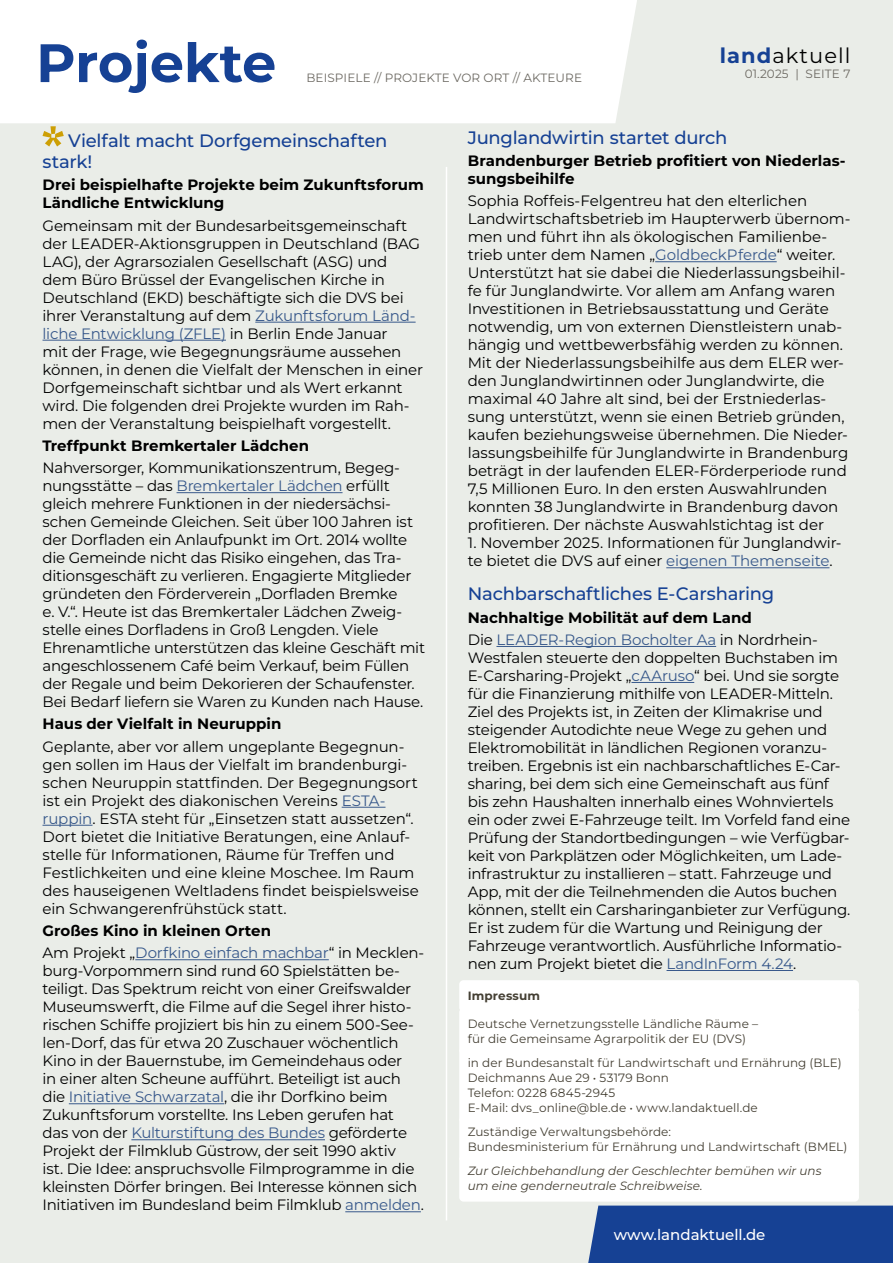
<style>
.page{position:relative;width:893px;height:1263px;background:#eaede8}
.page>*{position:absolute;margin:0;border:0;box-sizing:border-box;transform-origin:0 0}
.h1__Rubrik__Blau{font:700 54px "Montserrat";color:#164194}
.t1{font:21px "Montserrat";letter-spacing:.05em;color:#000}
.h3__Blau{font:500 18px/21.6px "Montserrat";letter-spacing:-.01em;color:#164194}
.p__Fließtext{font:15px/18px "Montserrat";letter-spacing:-.015em;color:#000}
.h4__Schwarz{font:700 15px/18px "Montserrat";color:#000}
.p__Fließtext-2{font:700 15px "Montserrat";letter-spacing:.005em;color:#000}
.t2{font:500 15px "Montserrat";color:#fff}
.box__Impressum{font:12px/15px "Montserrat";letter-spacing:.005em;color:#454034}
.box__Impressum-2{font:italic 12px/15px "Montserrat";letter-spacing:.005em;color:#454034}
.h2__Titel-_Rubrik{font:12px "Montserrat";letter-spacing:.01em;color:#6d6a63}
.H1___Impressum{font:700 12px "Montserrat";letter-spacing:.01em;color:#454034}
.s1{font-weight:700;color:#164194}
.s2{color:#38598b}
</style>
<div class="page">
<div style="left:0;top:0;width:637px;height:123px;background:#fff"></div>
<div style="left:588px;top:1205px;width:305px;height:58px;background:#164194"></div>
<hr style="left:446px;top:167px;width:1px;height:1053px;background:#fff">
<div style="left:459px;top:980px;width:400px;height:32px;background:#fff;border-radius:4px"></div>
<div style="left:459px;top:1008px;width:400px;height:46px;background:#fff;border-radius:4px"></div>
<div style="left:459px;top:1047px;width:400px;height:76px;background:#fff;border-radius:4px"></div>
<div style="left:459px;top:1116px;width:400px;height:46px;background:#fff;border-radius:4px"></div>
<div style="left:459px;top:1155px;width:400px;height:46px;background:#fff;border-radius:4px"></div>
<hr style="left:255px;top:322px;width:161px;height:1px;background:#38598b">
<hr style="left:43px;top:340px;width:183px;height:1px;background:#38598b">
<hr style="left:177px;top:492px;width:166px;height:1px;background:#38598b">
<hr style="left:342px;top:807px;width:43px;height:1px;background:#38598b">
<hr style="left:43px;top:825px;width:50px;height:1px;background:#38598b">
<hr style="left:135px;top:959px;width:194px;height:1px;background:#38598b">
<hr style="left:69px;top:1103px;width:155px;height:1px;background:#38598b">
<hr style="left:131px;top:1139px;width:194px;height:1px;background:#38598b">
<hr style="left:345px;top:1211px;width:76px;height:1px;background:#38598b">
<svg style="left:43px;top:126px;width:21px;height:21px"></svg>
<hr style="left:655px;top:261px;width:122px;height:1px;background:#38598b">
<hr style="left:666px;top:567px;width:163px;height:1px;background:#38598b">
<hr style="left:496px;top:646px;width:220px;height:1px;background:#38598b">
<hr style="left:631px;top:682px;width:63px;height:1px;background:#38598b">
<hr style="left:666px;top:970px;width:127px;height:1px;background:#38598b">
<h1 class="h1__Rubrik__Blau" style="left:36px;top:24px;width:242px">Projekte</h1>
<h2 class="h2__Titel-_Rubrik" style="left:306px;top:70px;width:277px">BEISPIELE // PROJEKTE VOR ORT // AKTEURE</h2>
<h2 class="t1" style="left:720px;top:41px;width:132px"><span class="s1">land</span>aktuell</h2>
<p class="h2__Titel-_Rubrik" style="left:745px;top:65px;width:107px">01.2025 | SEITE 7</p>
<h3 class="h3__Blau" style="left:43px;top:129px;width:346px;text-indent:26px">Vielfalt macht Dorfgemeinschaften stark!</h3>
<h4 class="h4__Schwarz" style="left:43px;top:175px;width:383px">Drei beispielhafte Projekte beim Zukunftsforum<br>Ländliche Entwicklung</h4>
<p class="p__Fließtext" style="left:43px;top:216px;width:382px">Gemeinsam mit der Bundesarbeitsgemeinschaft der LEADER-Aktionsgruppen in Deutschland (BAG LAG), der Agrarsozialen Gesellschaft (ASG) und dem Büro Brüssel der Evangelischen Kirche in Deutschland (EKD) beschäftigte sich die DVS bei ihrer Veranstaltung auf dem <span class="s2">Zukunftsforum Länd&shy;liche Entwicklung (ZFLE)</span> in Berlin Ende Januar<br>mit der Frage, wie Begegnungsräume aussehen können, in denen die Vielfalt der Menschen in einer Dorfgemeinschaft sichtbar und als Wert erkannt wird. Die folgenden drei Projekte wurden im Rah&shy;men der Veranstaltung beispielhaft vorgestellt.</p>
<h4 class="h4__Schwarz" style="left:43px;top:436px;width:268px">Treffpunkt Bremkertaler Lädchen</h4>
<p class="p__Fließtext" style="left:43px;top:458px;width:384px">Nahversorger, Kommunikationszentrum, Begeg&shy;nungsstätte – das <span class="s2">Bremkertaler Lädchen</span> erfüllt gleich mehrere Funktionen in der niedersächsi&shy;schen Gemeinde Gleichen. Seit über 100 Jahren ist der Dorfladen ein Anlaufpunkt im Ort. 2014 wollte die Gemeinde nicht das Risiko eingehen, das Tra&shy;ditionsgeschäft zu verlieren. Engagierte Mitglieder gründeten den Förderverein „Dorfladen Bremke<br>e. V.“. Heute ist das Bremkertaler Lädchen Zweig&shy;stelle eines Dorfladens in Groß Lengden. Viele Ehrenamtliche unterstützen das kleine Geschäft mit angeschlossenem Café beim Verkauf, beim Füllen der Regale und beim Dekorieren der Schaufenster.<br>Bei Bedarf liefern sie Waren zu Kunden nach Hause.</p>
<p class="p__Fließtext-2" style="left:43px;top:713px;width:240px">Haus der Vielfalt in Neuruppin</p>
<p class="p__Fließtext" style="left:43px;top:737px;width:378px">Geplante, aber vor allem ungeplante Begegnun&shy;gen sollen im Haus der Vielfalt im brandenburgi&shy;schen Neuruppin stattfinden. Der Begegnungsort ist ein Projekt des diakonischen Vereins <span class="s2">ESTA&shy;ruppin</span>. ESTA steht für „Einsetzen statt aussetzen“.<br>Dort bietet die Initiative Beratungen, eine Anlauf&shy;stelle für Informationen, Räume für Treffen und Festlichkeiten und eine kleine Moschee. Im Raum des hauseigenen Weltladens findet beispielsweise ein Schwangerenfrühstück statt.</p>
<h4 class="h4__Schwarz" style="left:43px;top:921px;width:230px">Großes Kino in kleinen Orten</h4>
<p class="p__Fließtext" style="left:43px;top:943px;width:383px">Am Projekt „<span class="s2">Dorfkino einfach machbar</span>“ in Mecklen&shy;burg-Vorpommern sind rund 60 Spielstätten be&shy;teiligt. Das Spektrum reicht von einer Greifswalder Museumswerft, die Filme auf die Segel ihrer histo&shy;rischen Schiffe projiziert bis hin zu einem 500-See&shy;len-Dorf, das für etwa 20 Zuschauer wöchentlich Kino in der Bauernstube, im Gemeindehaus oder<br>in einer alten Scheune aufführt. Beteiligt ist auch die <span class="s2">Initiative Schwarzatal</span>, die ihr Dorfkino beim Zukunftsforum vorstellte. Ins Leben gerufen hat<br>das von der <span class="s2">Kulturstiftung des Bundes</span> geförderte Projekt der Filmklub Güstrow, der seit 1990 aktiv<br>ist. Die Idee: anspruchsvolle Filmprogramme in die kleinsten Dörfer bringen. Bei Interesse können sich Initiativen im Bundesland beim Filmklub <span class="s2">anmelden</span>.</p>
<h3 class="h3__Blau" style="left:468px;top:126px;width:261px">Junglandwirtin startet durch</h3>
<h4 class="h4__Schwarz" style="left:468px;top:151px;width:379px">Brandenburger Betrieb profitiert von Niederlas&shy;sungsbeihilfe</h4>
<p class="p__Fließtext" style="left:468px;top:191px;width:384px">Sophia Roffeis-Felgentreu hat den elterlichen Landwirtschaftsbetrieb im Haupterwerb übernom&shy;men und führt ihn als ökologischen Familienbe&shy;trieb unter dem Namen „<span class="s2">GoldbeckPferde</span>“ weiter.<br>Unterstützt hat sie dabei die Niederlassungsbeihil&shy;fe für Junglandwirte. Vor allem am Anfang waren Investitionen in Betriebsausstattung und Geräte notwendig, um von externen Dienstleistern unab&shy;hängig und wettbewerbsfähig werden zu können.<br>Mit der Niederlassungsbeihilfe aus dem ELER wer&shy;den Junglandwirtinnen oder Junglandwirte, die maximal 40 Jahre alt sind, bei der Erstniederlas&shy;sung unterstützt, wenn sie einen Betrieb gründen, kaufen beziehungsweise übernehmen. Die Nieder&shy;lassungsbeihilfe für Junglandwirte in Brandenburg beträgt in der laufenden ELER-Förderperiode rund 7,5 Millionen Euro. In den ersten Auswahlrunden konnten 38 Junglandwirte in Brandenburg davon profitieren. Der nächste Auswahlstichtag ist der</p>
<p class="p__Fließtext" style="left:468px;top:533px;width:375px">1. November 2025. Informationen für Junglandwir&shy;te bietet die DVS auf einer <span class="s2">eigenen Themenseite</span>.</p>
<h3 class="h3__Blau" style="left:468px;top:582px;width:308px">Nachbarschaftliches E-Carsharing</h3>
<h4 class="h4__Schwarz" style="left:468px;top:608px;width:286px">Nachhaltige Mobilität auf dem Land</h4>
<p class="p__Fließtext" style="left:468px;top:630px;width:384px">Die <span class="s2">LEADER-Region Bocholter Aa</span> in Nordrhein-Westfalen steuerte den doppelten Buchstaben im E-Carsharing-Projekt „<span class="s2">cAAruso</span>“ bei. Und sie sorgte für die Finanzierung mithilfe von LEADER-Mitteln.<br>Ziel des Projekts ist, in Zeiten der Klimakrise und steigender Autodichte neue Wege zu gehen und Elektromobilität in ländlichen Regionen voranzu&shy;treiben. Ergebnis ist ein nachbarschaftliches E-Car&shy;sharing, bei dem sich eine Gemeinschaft aus fünf bis zehn Haushalten innerhalb eines Wohnviertels ein oder zwei E-Fahrzeuge teilt. Im Vorfeld fand eine Prüfung der Standortbedingungen – wie Verfügbar&shy;keit von Parkplätzen oder Möglichkeiten, um Lade&shy;infrastruktur zu installieren – statt. Fahrzeuge und App, mit der die Teilnehmenden die Autos buchen können, stellt ein Carsharinganbieter zur Verfügung.<br>Er ist zudem für die Wartung und Reinigung der Fahrzeuge verantwortlich. Ausführliche Informatio&shy;nen zum Projekt bietet die <span class="s2">LandInForm 4.24</span>.</p>
<p class="H1___Impressum" style="left:468px;top:987px;width:74px">Impressum</p>
<p class="box__Impressum" style="left:468px;top:1016px;width:292px">Deutsche Vernetzungsstelle Ländliche Räume – für die Gemeinsame Agrarpolitik der EU (DVS)</p>
<p class="box__Impressum" style="left:468px;top:1055px;width:376px">in der Bundesanstalt für Landwirtschaft und Ernährung (BLE)<br>Deichmanns Aue 29 • 53179 Bonn<br>Telefon: 0228 6845-2945<br>E-Mail: dvs_online@ble.de • www.landaktuell.de</p>
<p class="box__Impressum" style="left:468px;top:1124px;width:381px">Zuständige Verwaltungsbehörde:<br>Bundesministerium für Ernährung und Landwirtschaft (BMEL)</p>
<p class="box__Impressum-2" style="left:468px;top:1163px;width:355px">Zur Gleichbehandlung der Geschlechter bemühen wir uns um eine genderneutrale Schreibweise.</p>
<p class="t2" style="left:614px;top:1224px;width:153px">www.landaktuell.de</p>
</div>
